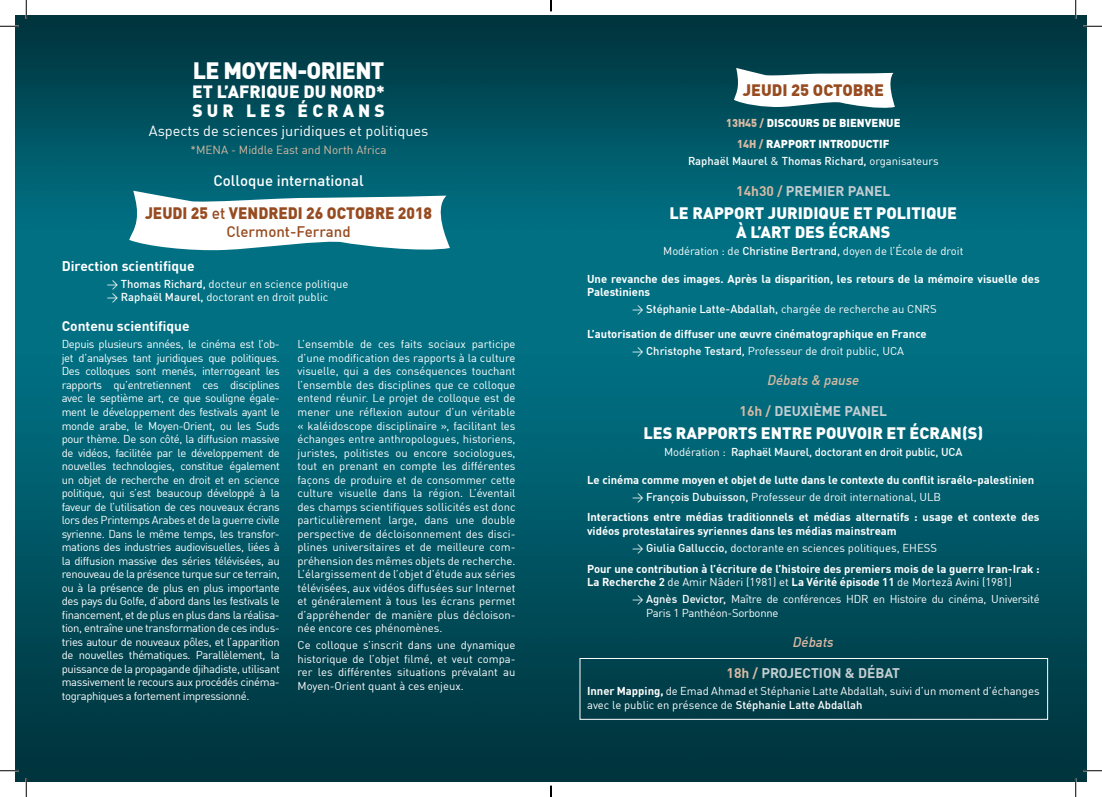
<style>
.page{position:relative;width:1102px;height:797px;background:#fff}
.page>*{position:absolute;margin:0;border:0;box-sizing:border-box;transform-origin:0 0}
.t1{font:900 23.25px "DIN Offc";letter-spacing:-.03em;color:#fff}
.t2{font:900 17.38px/18.9px "DIN Offc";color:#fff}
.t3{font:900 16.25px/19.5px "DIN Offc";color:#fff;text-align:center}
.t4{font:900 16.25px "DIN Offc";color:#974b20;scale:.95 1}
.t5{font:900 16.25px "DIN Offc";color:#974b20}
.t6{font:500 15px "DIN Offc";color:#fff}
.t7{font:500 15px "DIN Offc";color:#974b20}
.t8{font:14.5px "DIN Offc";color:#fff}
.t9{font:700 13.75px "DIN Offc";color:#c4cdd1}
.t10{font:700 13.75px "DIN Offc";color:#fff}
.t11{font:italic 500 13.75px "DIN Offc";color:#d8b9a3}
.t12{font:11.62px "DIN Offc";color:#d8b9a3}
.t13{font:11.25px/13.5px "DIN Offc";color:#fff;text-align:justify}
.t14{font:700 11.25px/13.5px "DIN Offc";color:#fff}
.t15{font:500 11.25px "DIN Offc";letter-spacing:-.01em;color:#fff}
.t16{font:11.25px/13.5px "DIN Offc";letter-spacing:-.02em;color:#fff}
.t17{font:900 11.25px "DIN Offc";color:#fff}
.s1{font-weight:500}
.s2{color:#d8b9a3}
.s3{font-weight:400}
.s4{font-weight:700}
</style>
<div class="page">
<img style="left:16px;top:16px;width:1070px;height:765px">
<svg style="left:129px;top:191px;width:321px;height:62px"></svg>
<svg style="left:733px;top:68px;width:161px;height:42px"></svg>
<div style="left:579px;top:658px;width:468px;height:61px;border:1px solid #fff"></div>
<svg style="left:0;top:25px;width:19px;height:2px"></svg>
<svg style="left:1083px;top:25px;width:18px;height:2px"></svg>
<svg style="left:0;top:770px;width:19px;height:1px"></svg>
<svg style="left:1083px;top:770px;width:18px;height:1px"></svg>
<svg style="left:25px;top:0;width:2px;height:19px"></svg>
<svg style="left:25px;top:778px;width:2px;height:19px"></svg>
<svg style="left:1074px;top:0;width:2px;height:19px"></svg>
<svg style="left:1074px;top:778px;width:2px;height:19px"></svg>
<svg style="left:550px;top:785px;width:1px;height:12px"></svg>
<p class="t1" style="left:193px;top:55px;width:193px">LE MOYEN-ORIENT</p>
<p class="t2" style="left:192px;top:82px;width:194px">ET L’AFRIQUE DU NORD*<br>SUR LES ÉCRANS</p>
<p class="t8" style="left:149px;top:122px;width:281px">Aspects de sciences juridiques et politiques</p>
<p class="t12" style="left:191px;top:143px;width:197px">*MENA - Middle East and North Africa</p>
<p class="t6" style="left:213px;top:170px;width:152px">Colloque international</p>
<p class="t4" style="left:145px;top:202px;width:304px">JEUDI 25 <span class="s1">et</span> VENDREDI 26 OCTOBRE 2018</p>
<p class="t7" style="left:226px;top:222px;width:126px">Clermont-Ferrand</p>
<p class="t10" style="left:62px;top:257px;width:134px">Direction scientifique</p>
<p class="t13" style="left:107px;top:277px;width:243px">→ <span class="s1">Thomas Richard,</span> docteur en science politique</p>
<p class="t13" style="left:107px;top:290px;width:223px">→ <span class="s1">Raphaël Maurel,</span> doctorant en droit public</p>
<p class="t10" style="left:62px;top:317px;width:129px">Contenu scientifique</p>
<p class="t13" style="left:62px;top:337px;width:219px">Depuis plusieurs années, le cinéma est l’ob&shy;jet d’analyses tant juridiques que politiques.<br>Des colloques sont menés, interrogeant les rapports qu’entretiennent ces disciplines avec le septième art, ce que souligne égale&shy;ment le développement des festivals ayant le monde arabe, le Moyen-Orient, ou les Suds pour thème. De son côté, la diffusion massive de vidéos, facilitée par le développement de nouvelles technologies, constitue également un objet de recherche en droit et en science politique, qui s’est beaucoup développé à la faveur de l’utilisation de ces nouveaux écrans lors des Printemps Arabes et de la guerre civile syrienne. Dans le même temps, les transfor&shy;mations des industries audiovisuelles, liées à la diffusion massive des séries télévisées, au renouveau de la présence turque sur ce terrain, ou à la présence de plus en plus importante des pays du Golfe, d’abord dans les festivals le financement, et de plus en plus dans la réalisa&shy;tion, entraîne une transformation de ces indus&shy;tries autour de nouveaux pôles, et l’apparition de nouvelles thématiques. Parallèlement, la puissance de la propagande djihadiste, utilisant massivement le recours aux procédés cinéma&shy;tographiques a fortement impressionné.</p>
<p class="t13" style="left:297px;top:337px;width:219px">L’ensemble de ces faits sociaux participe d’une modification des rapports à la culture visuelle, qui a des conséquences touchant l’ensemble des disciplines que ce colloque entend réunir. Le projet de colloque est de mener une réflexion autour d’un véritable « kaléidoscope disciplinaire », facilitant les échanges entre anthropologues, historiens, juristes, politistes ou encore sociologues, tout en prenant en compte les différentes façons de produire et de consommer cette culture visuelle dans la région. L’éventail des champs scientifiques sollicités est donc particulièrement large, dans une double perspective de décloisonnement des disci&shy;plines universitaires et de meilleure com&shy;préhension des mêmes objets de recherche.<br>L’élargissement de l’objet d’étude aux séries télévisées, aux vidéos diffusées sur Internet et généralement à tous les écrans permet d’appréhender de manière plus décloison&shy;née encore ces phénomènes.</p>
<p class="t13" style="left:297px;top:638px;width:219px">Ce colloque s’inscrit dans une dynamique historique de l’objet filmé, et veut compa&shy;rer les différentes situations prévalant au Moyen-Orient quant à ces enjeux.</p>
<p class="t5" style="left:742px;top:79px;width:143px">JEUDI 25 OCTOBRE</p>
<p class="t17" style="left:726px;top:116px;width:176px"><span class="s2">13H45 /</span> DISCOURS DE BIENVENUE</p>
<p class="t17" style="left:737px;top:136px;width:153px"><span class="s2">14H /</span> RAPPORT INTRODUCTIF</p>
<p class="t15" style="left:688px;top:154px;width:252px">Raphaël Maurel <span class="s3">&amp;</span> Thomas Richard, <span class="s3">organisateurs</span></p>
<p class="t9" style="left:736px;top:182px;width:156px"><span class="s2">14h30 /</span> PREMIER PANEL</p>
<p class="t3" style="left:669px;top:202px;width:289px">LE RAPPORT JURIDIQUE ET POLITIQUE<br>À L’ART DES ÉCRANS</p>
<p class="t13" style="left:663px;top:244px;width:301px">Modération : de <span class="s1">Christine Bertrand,</span> doyen de l’École de droit</p>
<p class="t14" style="left:587px;top:271px;width:454px">Une revanche des images. Après la disparition, les retours de la mémoire visuelle des<br>Palestiniens</p>
<p class="t13" style="left:632px;top:302px;width:306px">→ <span class="s1">Stéphanie Latte-Abdallah,</span> chargée de recherche au CNRS</p>
<p class="t14" style="left:587px;top:326px;width:341px">L’autorisation de diffuser une œuvre cinématographique en France</p>
<p class="t13" style="left:632px;top:343px;width:273px">→ <span class="s1">Christophe Testard,</span> Professeur de droit public, UCA</p>
<p class="t11" style="left:767px;top:372px;width:93px">Débats &amp; pause</p>
<p class="t9" style="left:739px;top:402px;width:149px"><span class="s2">16h /</span> DEUXIÈME PANEL</p>
<p class="t3" style="left:643px;top:422px;width:341px">LES RAPPORTS ENTRE POUVOIR ET ÉCRAN(S)</p>
<p class="t15" style="left:664px;top:445px;width:300px"><span class="s3">Modération :</span> Raphaël Maurel, doctorant en droit public, UCA</p>
<p class="t14" style="left:587px;top:472px;width:448px">Le cinéma comme moyen et objet de lutte dans le contexte du conflit israélo-palestinien</p>
<p class="t13" style="left:632px;top:490px;width:310px">→ <span class="s1">François Dubuisson,</span> Professeur de droit international, ULB</p>
<p class="t14" style="left:587px;top:510px;width:454px">Interactions entre médias traditionnels et médias alternatifs : usage et contexte des vidéos protestataires syriennes dans les médias mainstream</p>
<p class="t13" style="left:632px;top:541px;width:306px">→ <span class="s1">Giulia Galluccio,</span> doctorante en sciences politiques, EHESS</p>
<p class="t14" style="left:587px;top:561px;width:454px">Pour une contribution à l’écriture de l’histoire des premiers mois de la guerre Iran-Irak :<br>La Recherche 2 <span class="s3">de Amir Nâderi (1981) et</span> La Vérité épisode 11 <span class="s3">de Mortezâ Avini (1981)</span></p>
<p class="t16" style="left:646px;top:592px;width:395px;text-indent:-14px">→ <span class="s1">Agnès Devictor,</span> Maître de conférences HDR en Histoire du cinéma, Université<br>Paris 1 Panthéon-Sorbonne</p>
<p class="t11" style="left:792px;top:633px;width:42px">Débats</p>
<p class="t9" style="left:726px;top:664px;width:175px"><span class="s2">18h /</span> PROJECTION &amp; DÉBAT</p>
<p class="t13" style="left:587px;top:684px;width:454px"><span class="s4">Inner Mapping,</span> de Emad Ahmad et Stéphanie Latte Abdallah, suivi d’un moment d’échanges avec le public en présence de <span class="s1">Stéphanie Latte Abdallah</span></p>
</div>
